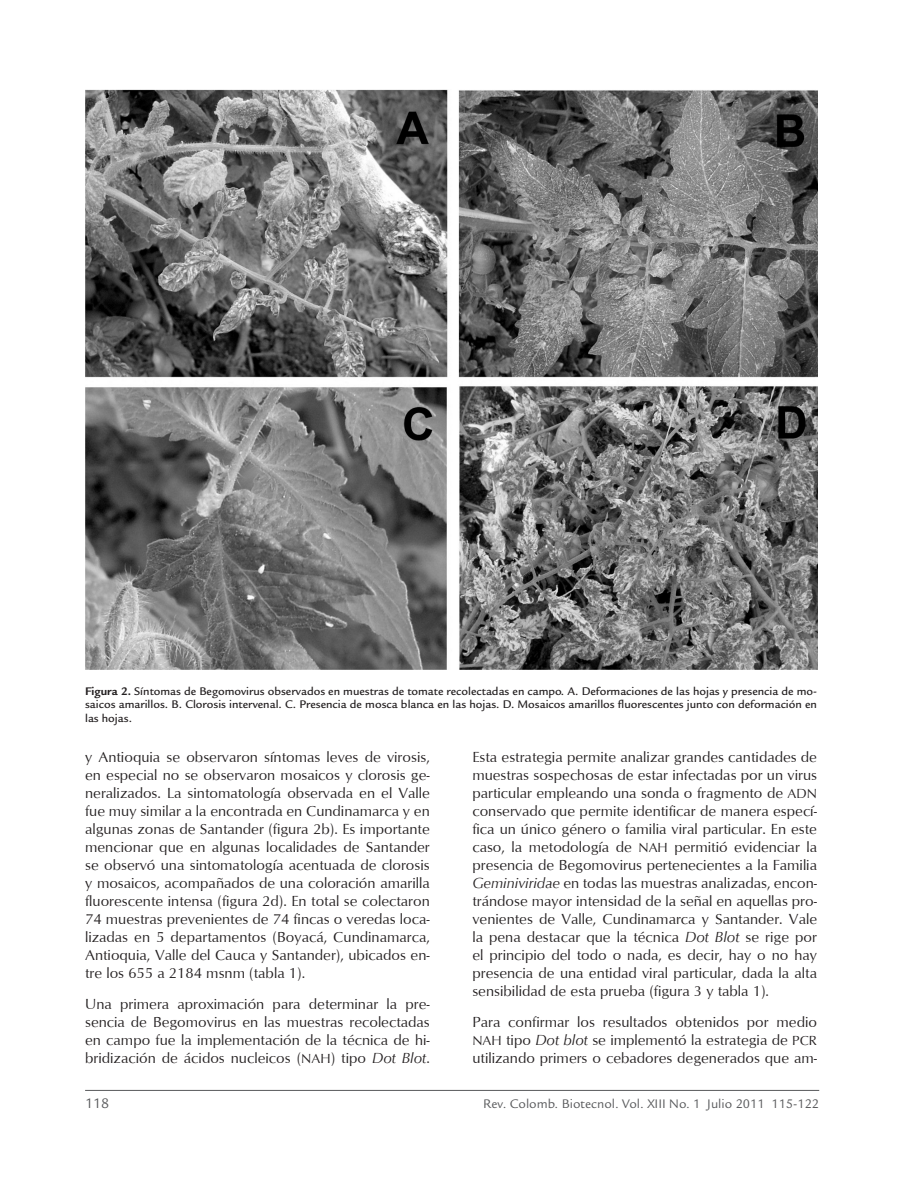
<style>
.page{position:relative;width:915px;height:1191px;background:#fff}
.page>*{position:absolute;margin:0;border:0;box-sizing:border-box;transform-origin:0 0}
.BODY_TEXT{font:15px/18px "Optimum";color:#231f20;text-align:justify}
.t1{font:15px "Legacy Sans Std";color:#57585a}
.t2{font:13.5px "Legacy Sans Std";color:#57585a}
.TABLA_NOTA{font:500 12px/13.5px "Legacy Sans Std";color:#231f20;text-align:justify}
.s1{font-weight:700}
.s2{font-size:13.5px}
.s3{font-style:italic}
</style>
<div class="page">
<hr style="left:85px;top:1090px;width:734px;height:1px;background:#57585a">
<img style="left:85px;top:89px;width:731px;height:580px">
<p class="TABLA_NOTA" style="left:85px;top:684px;width:733px"><span class="s1">Figura 2.</span> Síntomas de Begomovirus observados en muestras de tomate recolectadas en campo. A. Deformaciones de las hojas y presencia de mo&shy;saicos amarillos. B. Clorosis intervenal. C. Presencia de mosca blanca en las hojas. D. Mosaicos amarillos fluorescentes junto con deformación en las hojas.</p>
<p class="BODY_TEXT" style="left:85px;top:748px;width:346px">y Antioquia se observaron síntomas leves de virosis, en especial no se observaron mosaicos y clorosis ge&shy;neralizados. La sintomatología observada en el Valle fue muy similar a la encontrada en Cundinamarca y en algunas zonas de Santander (figura 2b). Es importante mencionar que en algunas localidades de Santander se observó una sintomatología acentuada de clorosis y mosaicos, acompañados de una coloración amarilla fluorescente intensa (figura 2d). En total se colectaron 74 muestras prevenientes de 74 fincas o veredas loca&shy;lizadas en 5 departamentos (Boyacá, Cundinamarca, Antioquia, Valle del Cauca y Santander), ubicados en&shy;tre los 655 a 2184 msnm (tabla 1).</p>
<p class="BODY_TEXT" style="left:85px;top:994px;width:346px">Una primera aproximación para determinar la pre&shy;sencia de Begomovirus en las muestras recolectadas en campo fue la implementación de la técnica de hi&shy;bridización de ácidos nucleicos (<span class="s2">NAH</span>) tipo <span class="s3">Dot Blot</span>.</p>
<p class="BODY_TEXT" style="left:472px;top:748px;width:346px">Esta estrategia permite analizar grandes cantidades de muestras sospechosas de estar infectadas por un virus particular empleando una sonda o fragmento de <span class="s2">ADN </span>conservado que permite identificar de manera especí&shy;fica un único género o familia viral particular. En este caso, la metodología de <span class="s2">NAH</span> permitió evidenciar la presencia de Begomovirus pertenecientes a la Familia <span class="s3">Geminiviridae</span> en todas las muestras analizadas, encon&shy;trándose mayor intensidad de la señal en aquellas pro&shy;venientes de Valle, Cundinamarca y Santander. Vale la pena destacar que la técnica <span class="s3">Dot Blot</span> se rige por el principio del todo o nada, es decir, hay o no hay presencia de una entidad viral particular, dada la alta sensibilidad de esta prueba (figura 3 y tabla 1).</p>
<p class="BODY_TEXT" style="left:472px;top:1012px;width:346px">Para confirmar los resultados obtenidos por medio <span class="s2">NAH</span> tipo <span class="s3">Dot blot</span> se implementó la estrategia de <span class="s2">PCR </span>utilizando primers o cebadores degenerados que am-</p>
<p class="t1" style="left:85px;top:1094px;width:26px">118</p>
<p class="t2" style="left:483px;top:1096px;width:337px">Rev. Colomb. Biotecnol. Vol. XIII No. 1 Julio 2011 115-122</p>
</div>
